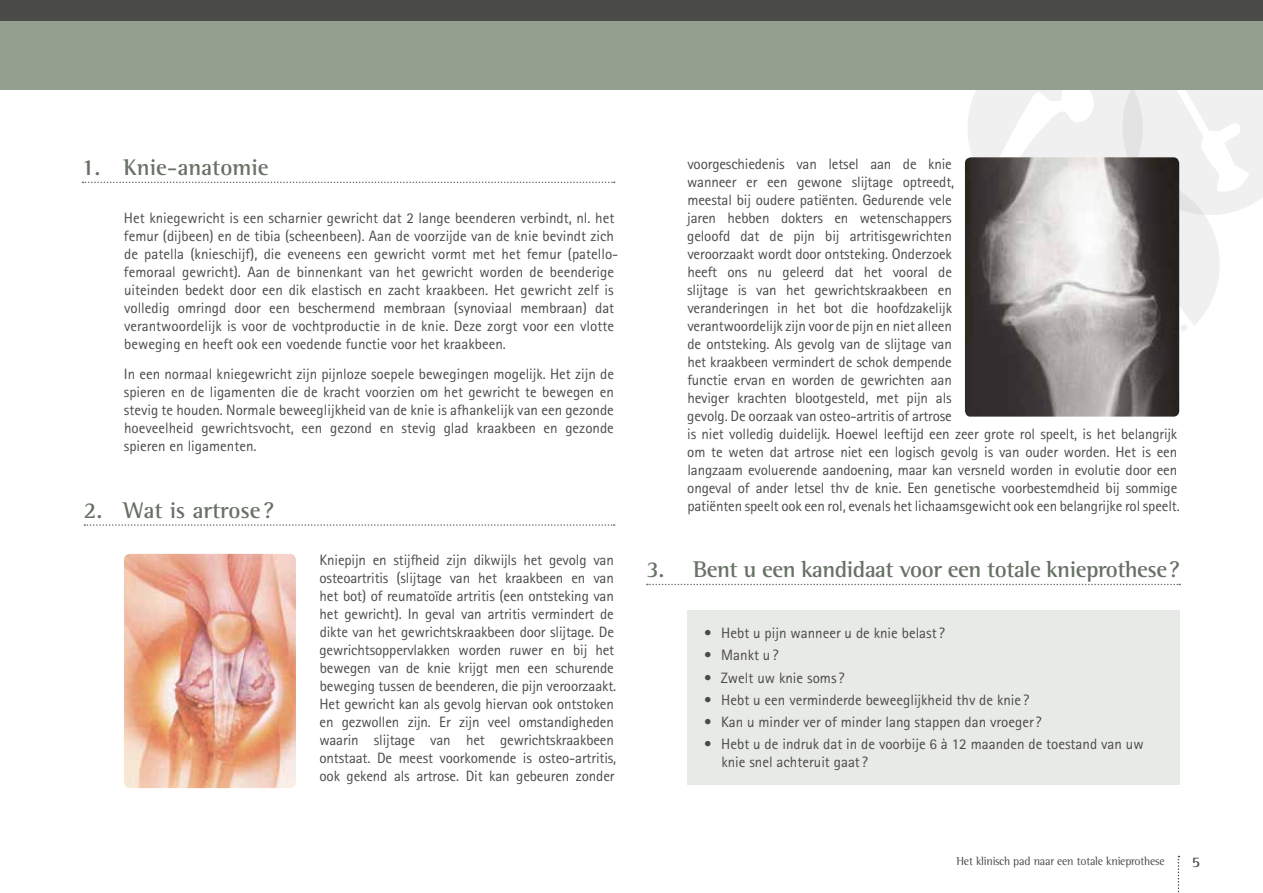
<style>
.page{position:relative;width:1263px;height:893px;background:#fff}
.page>*{position:absolute;margin:0;border:0;box-sizing:border-box;transform-origin:0 0}
.t1{font:700 23.25px "Rotis Semi Serif";letter-spacing:-.02em;color:#677165}
.t2{font:700 23.25px "Rotis Semi Serif";color:#677165}
.t3{font:15px/18px "Rotis Sans Serif";letter-spacing:-.01em;color:#4a4a49}
.t4{font:700 15px "Rotis Semi Serif";color:#4a4a49}
.t5{font:12px "Rotis Semi Serif";letter-spacing:-.02em;color:#4a4a49}
</style>
<div class="page">
<svg style="left:967px;top:89px;width:296px;height:263px"></svg>
<div style="left:0;top:0;width:1263px;height:21px;background:#4a4a49"></div>
<div style="left:0;top:21px;width:1263px;height:68px;background:#93a08f"></div>
<svg style="left:1178px;top:856px;width:1px;height:37px"></svg>
<svg style="left:82px;top:182px;width:533px;height:1px"></svg>
<svg style="left:84px;top:524px;width:531px;height:2px"></svg>
<svg style="left:647px;top:584px;width:533px;height:1px"></svg>
<div style="left:687px;top:610px;width:492px;height:174px;background:#e8eae7"></div>
<img style="left:124px;top:554px;width:172px;height:234px">
<img style="left:965px;top:157px;width:214px;height:260px">
<h1 class="t2" style="left:82px;top:153px;width:188px">1. Knie-anatomie</h1>
<p class="t3" style="left:124px;top:208px;width:496px">Het kniegewricht is een scharnier gewricht dat 2 lange beenderen verbindt, nl. het femur (dijbeen) en de tibia (scheenbeen). Aan de voorzijde van de knie bevindt zich de patella (knieschijf), die eveneens een gewricht vormt met het femur (patello&shy;femoraal gewricht). Aan de binnenkant van het gewricht worden de beenderige uiteinden bedekt door een dik elastisch en zacht kraakbeen. Het gewricht zelf is volledig omringd door een beschermend membraan (synoviaal membraan) dat verantwoordelijk is voor de vochtproductie in de knie. Deze zorgt voor een vlotte beweging en heeft ook een voedende functie voor het kraakbeen.</p>
<p class="t3" style="left:124px;top:365px;width:492px;text-align:justify">In een normaal kniegewricht zijn pijnloze soepele bewegingen mogelijk. Het zijn de spieren en de ligamenten die de kracht voorzien om het gewricht te bewegen en stevig te houden. Normale beweeglijkheid van de knie is afhankelijk van een gezonde hoeveelheid gewrichtsvocht, een gezond en stevig glad kraakbeen en gezonde spieren en ligamenten.</p>
<h1 class="t2" style="left:84px;top:496px;width:192px">2. Wat is artrose ?</h1>
<p class="t3" style="left:319px;top:551px;width:298px">Kniepijn en stijfheid zijn dikwijls het gevolg van osteoartritis (slijtage van het kraakbeen en van het bot) of reumatoïde artritis (een ontsteking van het gewricht). In geval van artritis vermindert de dikte van het gewrichtskraakbeen door slijtage. De gewrichtsoppervlakken worden ruwer en bij het bewegen van de knie krijgt men een schurende beweging tussen de beenderen, die pijn veroorzaakt.<br>Het gewricht kan als gevolg hiervan ook ontstoken en gezwollen zijn. Er zijn veel omstandigheden waarin slijtage van het gewrichtskraakbeen ontstaat. De meest voorkomende is osteo-artritis, ook gekend als artrose. Dit kan gebeuren zonder</p>
<p class="t3" style="left:687px;top:155px;width:494px">voorgeschiedenis van letsel aan de knie<br>wanneer er een gewone slijtage optreedt,<br>meestal bij oudere patiënten. Gedurende vele<br>jaren hebben dokters en wetenschappers<br>geloofd dat de pijn bij artritisgewrichten<br>veroorzaakt wordt door ontsteking. Onderzoek<br>heeft ons nu geleerd dat het vooral de<br>slijtage is van het gewrichtskraakbeen en<br>veranderingen in het bot die hoofdzakelijk<br>verantwoordelijk zijn voor de pijn en niet alleen<br>de ontsteking. Als gevolg van de slijtage van<br>het kraakbeen vermindert de schok dempende<br>functie ervan en worden de gewrichten aan<br>heviger krachten blootgesteld, met pijn als<br>gevolg. De oorzaak van osteo-artritis of artrose<br>is niet volledig duidelijk. Hoewel leeftijd een zeer grote rol speelt, is het belangrijk om te weten dat artrose niet een logisch gevolg is van ouder worden. Het is een langzaam evoluerende aandoening, maar kan versneld worden in evolutie door een ongeval of ander letsel thv de knie. Een genetische voorbestemdheid bij sommige patiënten speelt ook een rol, evenals het lichaamsgewicht ook een belangrijke rol speelt.</p>
<h1 class="t1" style="left:646px;top:555px;width:535px">3. Bent u een kandidaat voor een totale knieprothese?</h1>
<p class="t3" style="left:704px;top:624px;width:242px">• Hebt u pijn wanneer u de knie belast ?</p>
<p class="t3" style="left:704px;top:646px;width:76px">• Mankt u ?</p>
<p class="t3" style="left:704px;top:668px;width:142px">• Zwelt uw knie soms ?</p>
<p class="t3" style="left:704px;top:691px;width:327px">• Hebt u een verminderde beweeglijkheid thv de knie ?</p>
<p class="t3" style="left:704px;top:713px;width:339px">• Kan u minder ver of minder lang stappen dan vroeger ?</p>
<p class="t3" style="left:721px;top:735px;width:424px;text-indent:-17px">• Hebt u de indruk dat in de voorbije 6 à 12 maanden de toestand van uw knie snel achteruit gaat ?</p>
<p class="t5" style="left:956px;top:854px;width:210px">Het klinisch pad naar een totale knieprothese</p>
<p class="t4" style="left:1192px;top:853px;width:10px">5</p>
</div>
